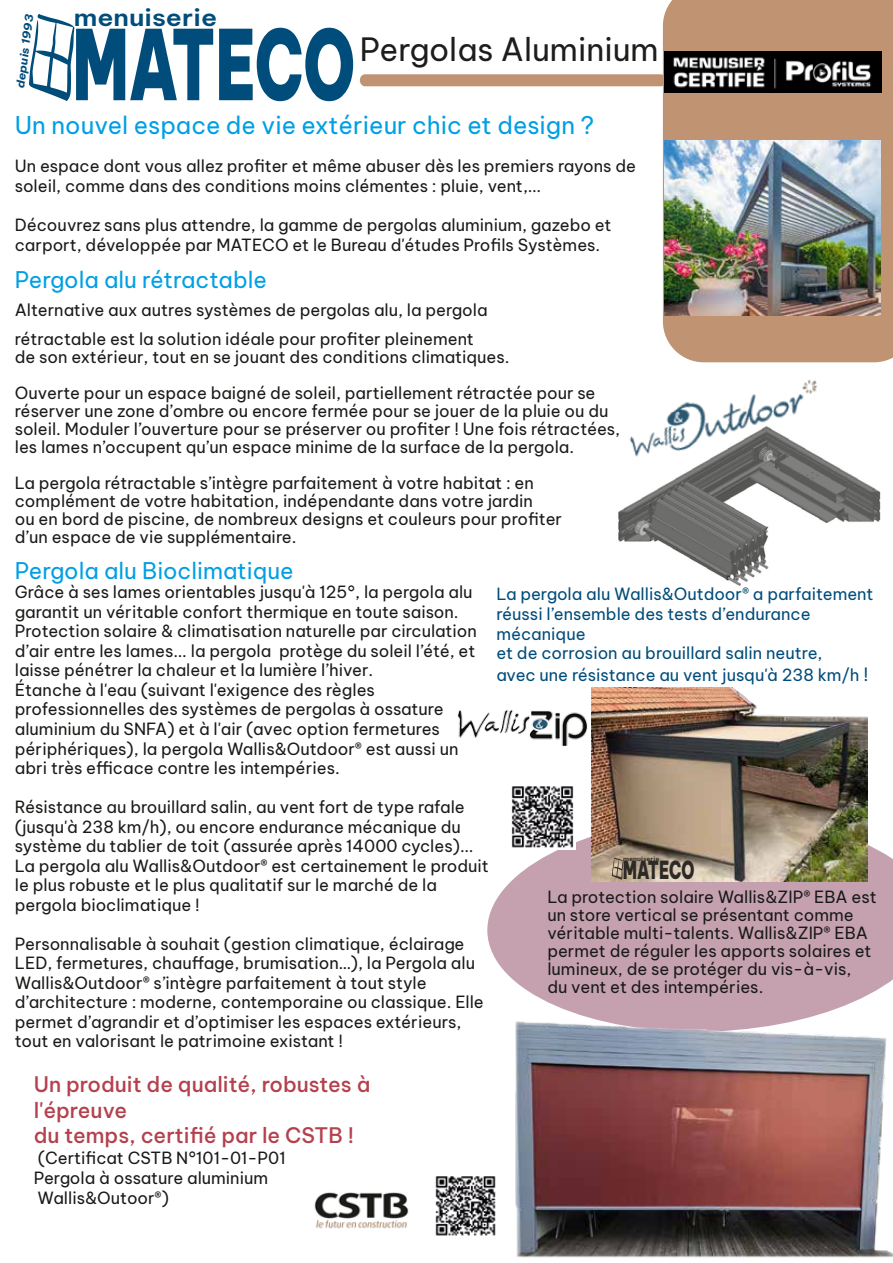
<style>
.page{position:relative;width:893px;height:1263px;background:#fff}
.page>*{position:absolute;margin:0;border:0;box-sizing:border-box;transform-origin:0 0}
.t1{font:900 96.6px "Be Vietnam Pro";color:#004c7a;scale:.64 1}
.t2{font:31.5px "Be Vietnam Pro";color:#1d1d1c}
.t3{font:900 24.45px "Be Vietnam Pro";color:#2d2a26;scale:.64 1}
.t4{font:24px "Be Vietnam Pro";color:#009fe4}
.t5{font:600 23.1px "Be Vietnam Pro";color:#004c7a;scale:1.15 1}
.t6{font:22.5px "Be Vietnam Pro";color:#009fe4}
.t7{font:500 21px/25.2px "Be Vietnam Pro";color:#b4414d}
.t8{font:16.5px/19.5px "Be Vietnam Pro";color:#1a1a18}
.t9{font:16.5px/19.8px "Be Vietnam Pro";color:#004c7a}
.t10{font:700 10.95px "Be Vietnam Pro";color:#004c7a;scale:1.12 1}
.t11{font:600 5.85px "Be Vietnam Pro";color:#2d2a26;scale:1.15 1}
.s1{font-size:18px}
</style>
<div class="page">
<svg style="left:487px;top:813px;width:406px;height:223px;background:#ccadb9"></svg>
<img style="left:618px;top:464px;width:263px;height:122px">
<div style="left:663px;top:0;width:230px;height:362px;background:#c09373"></div>
<div style="left:360px;top:74px;width:306px;height:12px;background:#c09373;border-radius:6px"></div>
<img style="left:664px;top:140px;width:216px;height:175px">
<img style="left:664px;top:52px;width:218px;height:40px">
<img style="left:516px;top:1013px;width:377px;height:245px">
<img style="left:314px;top:1192px;width:95px;height:37px">
<img style="left:618px;top:360px;width:214px;height:116px">
<img style="left:457px;top:710px;width:131px;height:36px">
<img style="left:510px;top:786px;width:66px;height:64px">
<img style="left:435px;top:1176px;width:61px;height:60px">
<svg style="left:29px;top:14px;width:45px;height:87px"></svg>
<img style="left:591px;top:687px;width:276px;height:194px">
<svg style="left:612px;top:858px;width:11px;height:22px"></svg>
<p class="t10" style="left:11px;top:88px;width:68px;rotate:-83deg">depuis 1993</p>
<h3 class="t5" style="left:74px;top:-2px;width:126px">menuiserie</h3>
<h1 class="t1" style="left:72px;top:-19px;width:443px">MATECO</h1>
<h2 class="t2" style="left:360px;top:23px;width:300px">Pergolas Aluminium</h2>
<h3 class="t4" style="left:15px;top:105px;width:581px">Un nouvel espace de vie extérieur chic et design ?</h3>
<p class="t8" style="left:15px;top:154px;width:623px">Un espace dont vous allez profiter et même abuser dès les premiers rayons de soleil, comme dans des conditions moins clémentes : pluie, vent,...</p>
<p class="t8" style="left:15px;top:214px;width:598px">Découvrez sans plus attendre, la gamme de pergolas aluminium, gazebo et carport, développée par MATECO et le Bureau d'études Profils Systèmes.</p>
<h3 class="t6" style="left:15px;top:261px;width:254px">Pergola alu rétractable</h3>
<p class="t8" style="left:15px;top:294px;width:474px;line-height:28.5px">Alternative aux autres systèmes de pergolas alu, la pergola rétractable est la solution idéale pour profiter pleinement</p>
<p class="t8" style="left:15px;top:337px;width:582px;line-height:36px">de son extérieur, tout en se jouant des conditions climatiques.<br>Ouverte pour un espace baigné de soleil, partiellement rétractée pour se</p>
<p class="t8" style="left:15px;top:400px;width:607px;line-height:18px">réserver une zone d’ombre ou encore fermée pour se jouer de la pluie ou du soleil. Moduler l’ouverture pour se préserver ou profiter ! Une fois rétractées, les lames n’occupent qu’un espace minime de la surface de la pergola.</p>
<p class="t8" style="left:15px;top:472px;width:549px;line-height:18px">La pergola rétractable s’intègre parfaitement à votre habitat : en complément de votre habitation, indépendante dans votre jardin<br>ou en bord de piscine, de nombreux designs et couleurs pour profiter d’un espace de vie supplémentaire.</p>
<h3 class="t6" style="left:15px;top:552px;width:280px">Pergola alu Bioclimatique</h3>
<p class="t8" style="left:15px;top:581px;width:464px">Grâce à ses lames orientables jusqu'à 125°, la pergola alu garantit un véritable confort thermique en toute saison.<br>Protection solaire &amp; climatisation naturelle par circulation d’air entre les lames... la pergola protège du soleil l’été, et laisse pénétrer la chaleur et la lumière l’hiver.<br>Étanche à l'eau (suivant l'exigence des règles professionnelles des systèmes de pergolas à ossature aluminium du SNFA) et à l'air (avec option fermetures périphériques), la pergola Wallis&amp;Outdoor® est aussi un abri très efficace contre les intempéries.</p>
<p class="t8" style="left:15px;top:795px;width:476px">Résistance au brouillard salin, au vent fort de type rafale (jusqu'à 238 km/h), ou encore endurance mécanique du système du tablier de toit (assurée après 14000 cycles)...<br>La pergola alu Wallis&amp;Outdoor® est certainement le produit le plus robuste et le plus qualitatif sur le marché de la pergola bioclimatique !</p>
<p class="t8" style="left:15px;top:932px;width:470px">Personnalisable à souhait (gestion climatique, éclairage LED, fermetures, chauffage, brumisation…), la Pergola alu Wallis&amp;Outdoor® s’intègre parfaitement à tout style d’architecture : moderne, contemporaine ou classique. Elle permet d’agrandir et d’optimiser les espaces extérieurs, tout en valorisant le patrimoine existant !</p>
<p class="t9" style="left:496px;top:582px;width:379px">La pergola alu Wallis&amp;Outdoor® a parfaitement réussi l’ensemble des tests d’endurance mécanique<br>et de corrosion au brouillard salin neutre,</p>
<p class="t9" style="left:496px;top:663px;width:373px">avec une résistance au vent jusqu'à 238 km/h <span class="s1">!</span></p>
<p class="t11" style="left:623px;top:854px;width:33px">menuiserie</p>
<h3 class="t3" style="left:623px;top:849px;width:113px">MATECO</h3>
<p class="t8" style="left:547px;top:886px;width:331px;line-height:18px">La protection solaire Wallis&amp;ZIP® EBA est un store vertical se présentant comme véritable multi-talents. Wallis&amp;ZIP® EBA permet de réguler les apports solaires et lumineux, de se protéger du vis-à-vis,<br>du vent et des intempéries.</p>
<p class="t7" style="left:34px;top:1070px;width:338px">Un produit de qualité, robustes à l'épreuve<br>du temps, certifié par le CSTB !</p>
<p class="t8" style="left:34px;top:1147px;width:254px">(Certificat CSTB N°101-01-P01<br>Pergola à ossature aluminium<br>Wallis&amp;Outoor®)</p>
</div>
